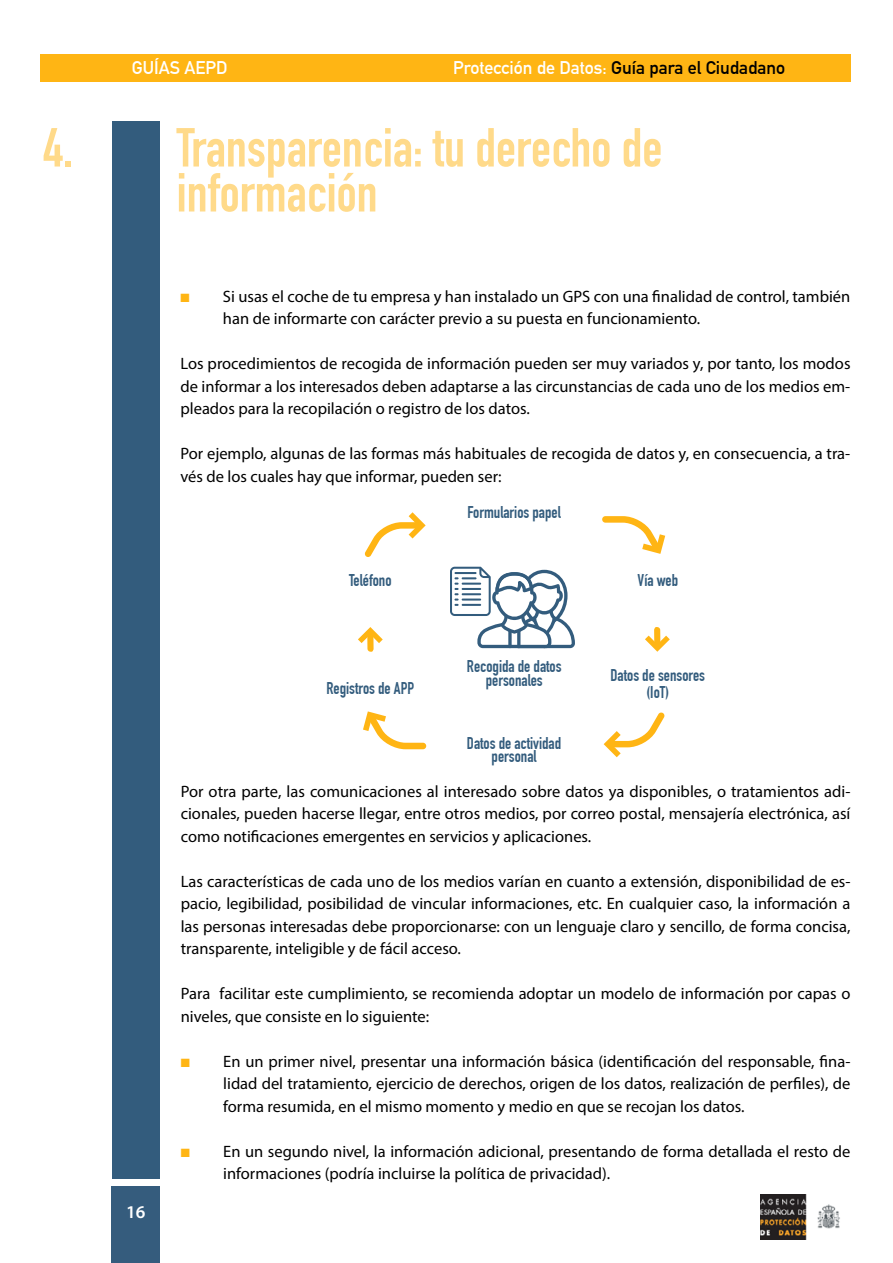
<style>
.page{position:relative;width:893px;height:1263px;background:#fff}
.page>*{position:absolute;margin:0;border:0;box-sizing:border-box;transform-origin:0 0}
.t1{font:700 54px/45px "DIN Condensed";color:#ffda8a}
.t2{font:700 18px "DIN Alternate";color:#000}
.t3{font:700 18px "DIN Alternate";color:#fff}
.t4{font:600 18px "Myriad Pro";color:#fff}
.t5{font:700 16.65px/13.5px "DIN Condensed";color:#335c7d;text-align:center}
.t6{font:16.5px/22.5px "Myriad Pro";color:#000}
.s1{color:#fff}
.s2{color:#ffb514}
</style>
<div class="page">
<div style="left:40px;top:54px;width:810px;height:27px;background:#ffb514"></div>
<div style="left:112px;top:1186px;width:48px;height:77px;background:#355c7d"></div>
<img style="left:760px;top:1195px;width:80px;height:45px">
<div style="left:112px;top:122px;width:48px;height:1057px;background:#335c7d"></div>
<svg style="left:602px;top:516px;width:63px;height:38px"></svg>
<svg style="left:363px;top:711px;width:63px;height:38px"></svg>
<svg style="left:358px;top:627px;width:25px;height:25px"></svg>
<svg style="left:645px;top:627px;width:25px;height:25px"></svg>
<svg style="left:364px;top:512px;width:62px;height:45px"></svg>
<svg style="left:604px;top:712px;width:61px;height:45px"></svg>
<svg style="left:450px;top:567px;width:125px;height:81px"></svg>
<p class="t3" style="left:132px;top:54px;width:97px">GUÍAS AEPD</p>
<p class="t2" style="left:453px;top:54px;width:333px"><span class="s1">Protección de Datos:</span> Guía para el Ciudadano</p>
<h1 class="t1" style="left:177px;top:125px;width:487px;text-indent:-133px">4. Transparencia: tu derecho de información</h1>
<p class="t6" style="left:223px;top:284px;width:629px;text-indent:-43px"><span class="s2">■</span> Si usas el coche de tu empresa y han instalado un GPS con una finalidad de control, también han de informarte con carácter previo a su puesta en funcionamiento.</p>
<p class="t6" style="left:180px;top:352px;width:672px;text-align:justify">Los procedimientos de recogida de información pueden ser muy variados y, por tanto, los modos de informar a los interesados deben adaptarse a las circunstancias de cada uno de los medios em&shy;pleados para la recopilación o registro de los datos.</p>
<p class="t6" style="left:180px;top:442px;width:671px">Por ejemplo, algunas de las formas más habituales de recogida de datos y, en consecuencia, a tra&shy;vés de los cuales hay que informar, pueden ser:</p>
<p class="t5" style="left:467px;top:505px;width:95px">Formularios papel</p>
<p class="t5" style="left:349px;top:574px;width:44px">Teléfono</p>
<p class="t5" style="left:638px;top:574px;width:42px">Vía web</p>
<p class="t5" style="left:326px;top:681px;width:89px">Registros de APP</p>
<p class="t5" style="left:467px;top:660px;width:96px">Recogida de datos personales</p>
<p class="t5" style="left:467px;top:736px;width:96px">Datos de actividad personal</p>
<p class="t5" style="left:610px;top:667px;width:96px;line-height:16.6px">Datos de sensores (IoT)</p>
<p class="t4" style="left:126px;top:1201px;width:21px">16</p>
<p class="t6" style="left:181px;top:779px;width:671px;text-align:justify">Por otra parte, las comunicaciones al interesado sobre datos ya disponibles, o tratamientos adi&shy;cionales, pueden hacerse llegar, entre otros medios, por correo postal, mensajería electrónica, así como notificaciones emergentes en servicios y aplicaciones.</p>
<p class="t6" style="left:181px;top:869px;width:671px;text-align:justify">Las características de cada uno de los medios varían en cuanto a extensión, disponibilidad de es&shy;pacio, legibilidad, posibilidad de vincular informaciones, etc. En cualquier caso, la información a las personas interesadas debe proporcionarse: con un lenguaje claro y sencillo, de forma concisa, transparente, inteligible y de fácil acceso.</p>
<p class="t6" style="left:181px;top:982px;width:671px">Para facilitar este cumplimiento, se recomienda adoptar un modelo de información por capas o niveles, que consiste en lo siguiente:</p>
<p class="t6" style="left:223px;top:1049px;width:629px;text-align:justify;text-indent:-43px"><span class="s2">■</span> En un primer nivel, presentar una información básica (identificación del responsable, fina&shy;lidad del tratamiento, ejercicio de derechos, origen de los datos, realización de perfiles), de forma resumida, en el mismo momento y medio en que se recojan los datos.</p>
<p class="t6" style="left:223px;top:1139px;width:629px;text-indent:-43px"><span class="s2">■</span> En un segundo nivel, la información adicional, presentando de forma detallada el resto de informaciones (podría incluirse la política de privacidad).</p>
</div>
